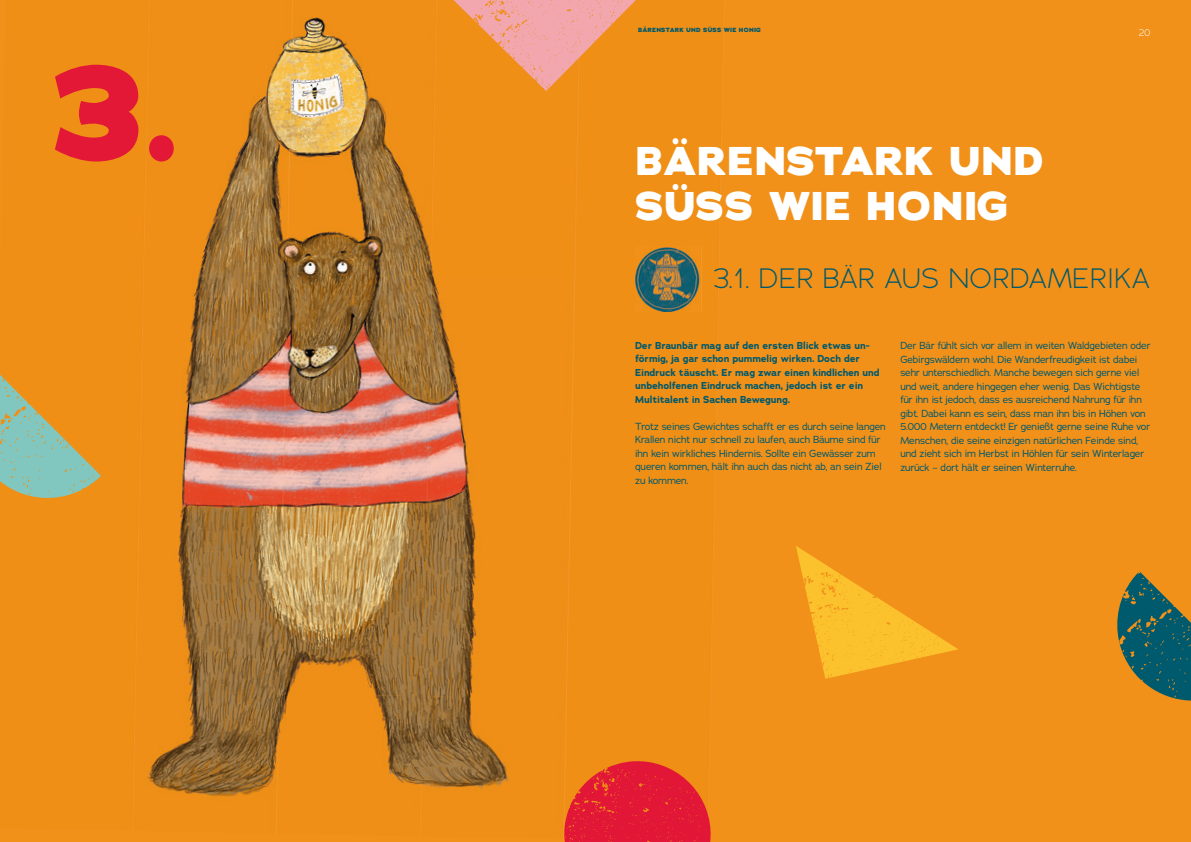
<style>
.page{position:relative;width:1191px;height:842px;background:#f1911a}
.page>*{position:absolute;margin:0;border:0;box-sizing:border-box;transform-origin:0 0}
.t1{font:800 136.7px "Adrianna";color:#e21836}
.t2{font:800 40px/45px "Adrianna";letter-spacing:.015em;color:#fff}
.t3{font:300 28px "Adrianna";letter-spacing:.035em;color:#00596d}
.t4{font:10px/13.5px "Adrianna";letter-spacing:-.01em;color:#00596d}
.t5{font:700 10px/13.5px "Adrianna";letter-spacing:-.01em;color:#00596d}
.t6{font:300 9.6px "Adrianna";color:#fff}
.t7{font:800 6px "Adrianna";letter-spacing:.035em;color:#00596d}
</style>
<div class="page">
<img style="left:147px;top:19px;width:143px;height:110px">
<img style="left:290px;top:0;width:97px;height:132px">
<img style="left:144px;top:129px;width:147px;height:140px">
<img style="left:288px;top:132px;width:143px;height:140px">
<img style="left:575px;top:137px;width:147px;height:141px">
<img style="left:141px;top:269px;width:147px;height:141px">
<img style="left:285px;top:272px;width:147px;height:140px">
<img style="left:429px;top:275px;width:146px;height:140px">
<img style="left:572px;top:278px;width:147px;height:137px">
<img style="left:139px;top:410px;width:146px;height:140px">
<img style="left:282px;top:412px;width:147px;height:141px">
<img style="left:426px;top:415px;width:147px;height:141px">
<img style="left:570px;top:418px;width:146px;height:138px">
<img style="left:136px;top:550px;width:147px;height:140px">
<img style="left:279px;top:553px;width:147px;height:140px">
<img style="left:423px;top:556px;width:147px;height:140px">
<img style="left:567px;top:558px;width:146px;height:141px">
<img style="left:133px;top:690px;width:147px;height:143px">
<img style="left:277px;top:693px;width:147px;height:140px">
<img style="left:420px;top:696px;width:147px;height:137px">
<img style="left:564px;top:699px;width:147px;height:61px">
<svg style="left:453px;top:0;width:183px;height:91px"></svg>
<svg style="left:0;top:375px;width:101px;height:123px"></svg>
<img style="left:635px;top:246px;width:66px;height:66px">
<svg style="left:1117px;top:571px;width:74px;height:130px"></svg>
<svg style="left:563px;top:760px;width:148px;height:82px"></svg>
<svg style="left:796px;top:546px;width:162px;height:133px"></svg>
<h1 class="t1" style="left:51px;top:25px;width:132px">3.</h1>
<p class="t7" style="left:638px;top:26px;width:124px">BÄRENSTARK UND SÜSS WIE HONIG</p>
<p class="t6" style="left:1138px;top:27px;width:13px">20</p>
<h2 class="t2" style="left:635px;top:139px;width:410px">BÄRENSTARK UND<br>SÜSS WIE HONIG</h2>
<h3 class="t3" style="left:713px;top:260px;width:438px">3.1. DER BÄR AUS NORDAMERIKA</h3>
<p class="t5" style="left:635px;top:339px;width:246px">Der Braunbär mag auf den ersten Blick etwas un&shy;förmig, ja gar schon pummelig wirken. Doch der Eindruck täuscht. Er mag zwar einen kindlichen und unbeholfenen Eindruck machen, jedoch ist er ein Multitalent in Sachen Bewegung.</p>
<p class="t4" style="left:635px;top:419px;width:252px">Trotz seines Gewichtes schafft er es durch seine langen Krallen nicht nur schnell zu laufen, auch Bäume sind für ihn kein wirkliches Hindernis. Sollte ein Gewässer zum queren kommen, hält ihn auch das nicht ab, an sein Ziel zu kommen.</p>
<p class="t4" style="left:900px;top:339px;width:252px">Der Bär fühlt sich vor allem in weiten Waldgebieten oder Gebirgswäldern wohl. Die Wanderfreudigkeit ist dabei sehr unterschiedlich. Manche bewegen sich gerne viel und weit, andere hingegen eher wenig. Das Wichtigste für ihn ist jedoch, dass es ausreichend Nahrung für ihn gibt. Dabei kann es sein, dass man ihn bis in Höhen von 5.000 Metern entdeckt! Er genießt gerne seine Ruhe vor Menschen, die seine einzigen natürlichen Feinde sind, und zieht sich im Herbst in Höhlen für sein Winterlager zurück – dort hält er seinen Winterruhe.</p>
</div>
